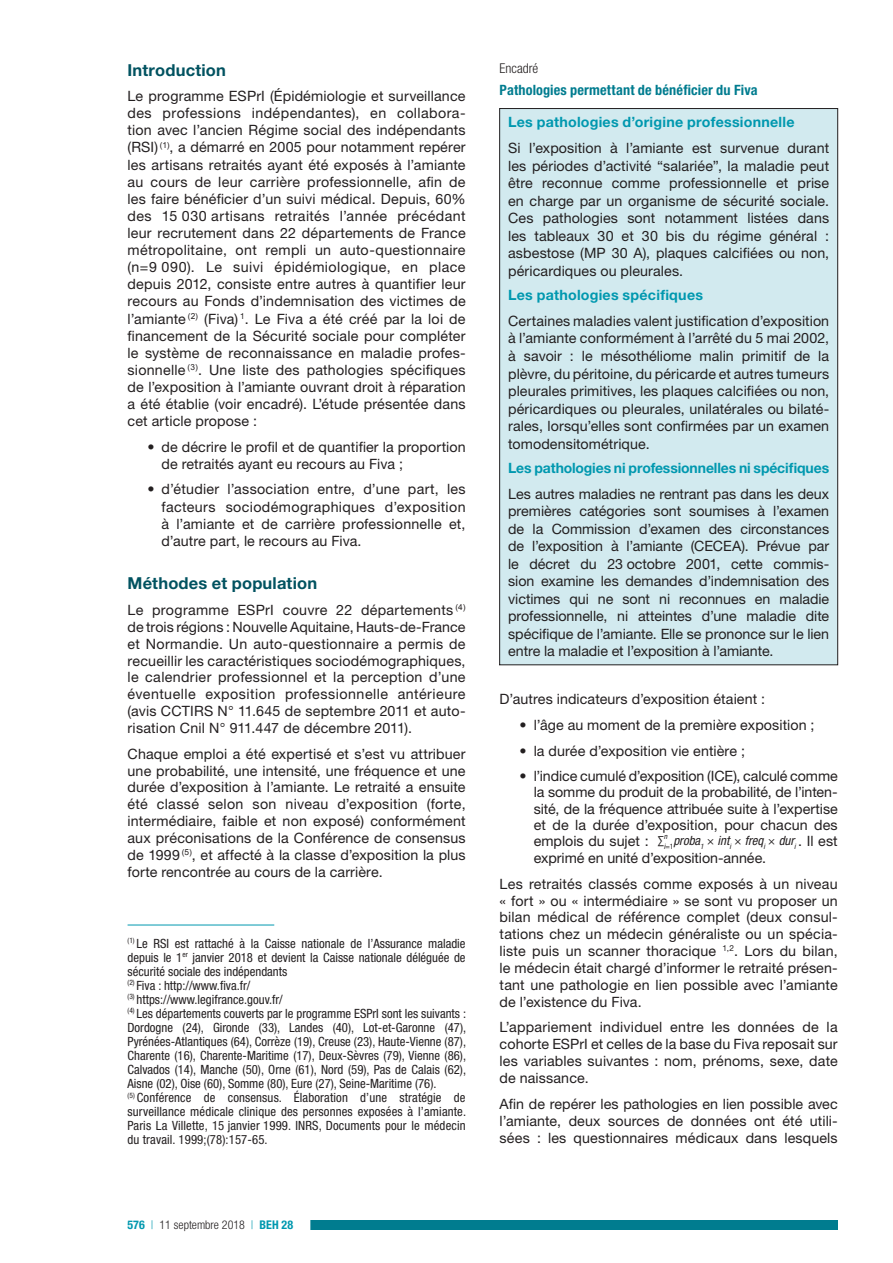
<style>
.page{position:relative;width:893px;height:1263px;background:#fff}
.page>*{position:absolute;margin:0;border:0;box-sizing:border-box;transform-origin:0 0}
.t1{font:700 16.5px "Helvetica Neue LT Std";letter-spacing:.01em;color:#005260}
.t2{font:14.25px/17.1px "Helvetica Neue LT Std";letter-spacing:.005em;color:#231f20;text-align:justify}
.t3{font:700 14.25px "Helvetica Neue LT Std";letter-spacing:.015em;color:#0098af}
.t4{font:700 14.25px "Helvetica Neue LT Std";letter-spacing:-.01em;color:#0098af}
.t5{font:700 condensed 14.25px "Helvetica Neue LT Std";letter-spacing:.01em;color:#007c8f}
.t6{font:300 condensed 13.5px "Helvetica Neue LT Std";color:#231f20}
.t7{font:condensed 12.75px/14.1px "Helvetica Neue LT Std";color:#231f20}
.t8{font:italic condensed 12.75px "Helvetica Neue LT Std";color:#231f20}
.t9{font:300 condensed 12px "Helvetica Neue LT Std";color:#231f20}
.t10{font:italic condensed 7.5px "Helvetica Neue LT Std";color:#231f20}
.s1{font-weight:700;color:#0098af}
.s2{color:#0098af}
.s3{font-stretch:condensed;font-size:12.75px}
.s4{font-style:normal}
.s5{font-style:normal;font-stretch:normal;font-size:14.25px}
</style>
<div class="page">
<div style="left:242px;top:1221px;width:596px;height:9px;background:#007c8f"></div>
<div style="left:110px;top:1219px;width:200px;height:12px;background:#fff"></div>
<hr style="left:128px;top:925px;width:146px;height:1px;background:#0098af">
<div style="left:499px;top:108px;width:339px;height:557px;background:#d2eaef"></div>
<p class="t1" style="left:128px;top:59px;width:100px">Introduction</p>
<p class="t2" style="left:128px;top:87px;width:340px">Le programme ESPrI (Épidémiologie et surveillance des professions indépendantes), en collabora&shy;tion avec l’ancien Régime social des indépendants (RSI) <sup>(1)</sup>, a démarré en 2005 pour notamment repérer les artisans retraités ayant été exposés à l’amiante au cours de leur carrière professionnelle, afin de les faire bénéficier d’un suivi médical. Depuis, 60% des 15 030 artisans retraités l’année précédant leur recrutement dans 22 départements de France métropolitaine, ont rempli un auto--questionnaire (n=9 090). Le suivi épidémiologique, en place depuis 2012, consiste entre autres à quantifier leur recours au Fonds d’indemnisation des victimes de l’amiante <sup>(2)</sup> (Fiva) <sup>1</sup>. Le Fiva a été créé par la loi de financement de la Sécurité sociale pour compléter le système de reconnaissance en maladie profes&shy;sionnelle <sup>(3)</sup>. Une liste des pathologies spécifiques de l’exposition à l’amiante ouvrant droit à réparation a été établie (voir encadré). L’étude présentée dans cet article propose :</p>
<p class="t2" style="left:162px;top:438px;width:305px;text-indent:-14px">• de décrire le profil et de quantifier la proportion de retraités ayant eu recours au Fiva ;</p>
<p class="t2" style="left:162px;top:481px;width:306px;text-indent:-14px">• d’étudier l’association entre, d’une part, les facteurs sociodémographiques d’exposition à l’amiante et de carrière professionnelle et, d’autre part, le recours au Fiva.</p>
<p class="t1" style="left:128px;top:573px;width:191px">Méthodes et population</p>
<p class="t2" style="left:128px;top:601px;width:340px">Le programme ESPrI couvre 22 départements <sup>(4) </sup>de trois régions : Nouvelle Aquitaine, Hauts-de-France et Normandie. Un auto-questionnaire a permis de recueillir les caractéristiques sociodémographiques, le calendrier professionnel et la perception d’une éventuelle exposition professionnelle antérieure (avis CCTIRS N° 11.645 de septembre 2011 et auto&shy;risation Cnil N° 911.447 de décembre 2011).</p>
<p class="t2" style="left:128px;top:745px;width:340px">Chaque emploi a été expertisé et s’est vu attribuer une probabilité, une intensité, une fréquence et une durée d’exposition à l’amiante. Le retraité a ensuite été classé selon son niveau d’exposition (forte, intermédiaire, faible et non exposé) conformément aux préconisations de la Conférence de consensus de 1999 <sup>(5)</sup>, et affecté à la classe d’exposition la plus forte rencontrée au cours de la carrière.</p>
<p class="t7" style="left:128px;top:936px;width:340px"><sup>(1)</sup> Le RSI est rattaché à la Caisse nationale de l’Assurance maladie depuis le 1<sup>er</sup> janvier 2018 et devient la Caisse nationale déléguée de sécurité sociale des indépendants<br><sup>(2)</sup> Fiva : http://www.fiva.fr/<br><sup>(3)</sup> https://www.legifrance.gouv.fr/<br><sup>(4)</sup> Les départements couverts par le programme ESPrI sont les suivants :<br>Dordogne (24), Gironde (33), Landes (40), Lot-et-Garonne (47), Pyrénées-Atlantiques (64), Corrèze (19), Creuse (23), Haute-Vienne (87), Charente (16), Charente-Maritime (17), Deux-Sèvres (79), Vienne (86), Calvados (14), Manche (50), Orne (61), Nord (59), Pas de Calais (62), Aisne (02), Oise (60), Somme (80), Eure (27), Seine-Maritime (76).<br><sup>(5)</sup> Conférence de consensus. Élaboration d’une stratégie de surveillance médicale clinique des personnes exposées à l’amiante.<br>Paris La Villette, 15 janvier 1999. INRS, Documents pour le médecin du travail. 1999;(78):157-65.</p>
<p class="t9" style="left:128px;top:1218px;width:167px"><span class="s1">576</span> <span class="s2">|</span> 11 septembre 2018 <span class="s2">|</span> <span class="s1">BEH 28</span></p>
<p class="t6" style="left:500px;top:61px;width:40px">Encadré</p>
<p class="t5" style="left:500px;top:81px;width:259px">Pathologies permettant de bénéficier du Fiva</p>
<p class="t3" style="left:508px;top:113px;width:288px">Les pathologies d’origine professionnelle</p>
<p class="t2" style="left:508px;top:139px;width:323px;line-height:17.5px">Si l’exposition à l’amiante est survenue durant les périodes d’activité “salariée”, la maladie peut être reconnue comme professionnelle et prise en charge par un organisme de sécurité sociale.<br>Ces pathologies sont notamment listées dans les tableaux 30 et 30 bis du régime général : asbestose (MP 30 A), plaques calcifiées ou non, péricardiques ou pleurales.</p>
<p class="t3" style="left:508px;top:286px;width:196px">Les pathologies spécifiques</p>
<p class="t2" style="left:508px;top:312px;width:323px;line-height:17.5px">Certaines maladies valent justification d’exposition à l’amiante conformément à l’arrêté du 5 mai 2002, à savoir : le mésothéliome malin primitif de la plèvre, du péritoine, du péricarde et autres tumeurs pleurales primitives, les plaques calcifiées ou non, péricardiques ou pleurales, unilatérales ou bilaté&shy;rales, lorsqu’elles sont confirmées par un examen tomodensitométrique.</p>
<p class="t4" style="left:508px;top:459px;width:323px">Les pathologies ni professionnelles ni spécifiques</p>
<p class="t2" style="left:508px;top:484px;width:323px;line-height:17.5px">Les autres maladies ne rentrant pas dans les deux premières catégories sont soumises à l’examen de la Commission d’examen des circonstances de l’exposition à l’amiante (CECEA). Prévue par le décret du 23 octobre 2001, cette commis&shy;sion examine les demandes d’indemnisation des victimes qui ne sont ni reconnues en maladie professionnelle, ni atteintes d’une maladie dite spécifique de l’amiante. Elle se prononce sur le lien entre la maladie et l’exposition à l’amiante.</p>
<p class="t2" style="left:500px;top:691px;width:267px">D’autres indicateurs d’exposition étaient :</p>
<p class="t2" style="left:519px;top:716px;width:297px">• l’âge au moment de la première exposition ;</p>
<p class="t2" style="left:519px;top:742px;width:227px">• la durée d’exposition vie entière ;</p>
<p class="t2" style="left:534px;top:768px;width:306px;line-height:16.2px;text-indent:-14px">• l’indice cumulé d’exposition (ICE), calculé comme la somme du produit de la probabilité, de l’inten&shy;sité, de la fréquence attribuée suite à l’expertise et de la durée d’exposition, pour chacun des emplois du sujet : <span class="s3">∑</span></p>
<p class="t10" style="left:664px;top:832px;width:5px">n</p>
<p class="t8" style="left:664px;top:833px;width:175px"><sub>i</sub><sub>=1</sub>proba<sub>1</sub> <span class="s4">×</span> int<sub>i</sub> <span class="s4">×</span> freq<sub>i</sub> <span class="s4">×</span> dur<sub>i</sub> <span class="s5">. Il est</span></p>
<p class="t2" style="left:500px;top:845px;width:339px;line-height:25.7px;text-indent:34px">exprimé en unité d’exposition-année.<br>Les retraités classés comme exposés à un niveau</p>
<p class="t2" style="left:500px;top:892px;width:340px">« fort » ou « intermédiaire » se sont vu proposer un bilan médical de référence complet (deux consul&shy;tations chez un médecin généraliste ou un spécia&shy;liste puis un scanner thoracique <sup>1,2</sup>. Lors du bilan, le médecin était chargé d’informer le retraité présen&shy;tant une pathologie en lien possible avec l’amiante de l’existence du Fiva.</p>
<p class="t2" style="left:500px;top:1019px;width:340px">L’appariement individuel entre les données de la cohorte ESPrI et celles de la base du Fiva reposait sur les variables suivantes : nom, prénoms, sexe, date de naissance.</p>
<p class="t2" style="left:500px;top:1095px;width:340px">Afin de repérer les pathologies en lien possible avec l’amiante, deux sources de données ont été utili&shy;sées : les questionnaires médicaux dans lesquels</p>
</div>
